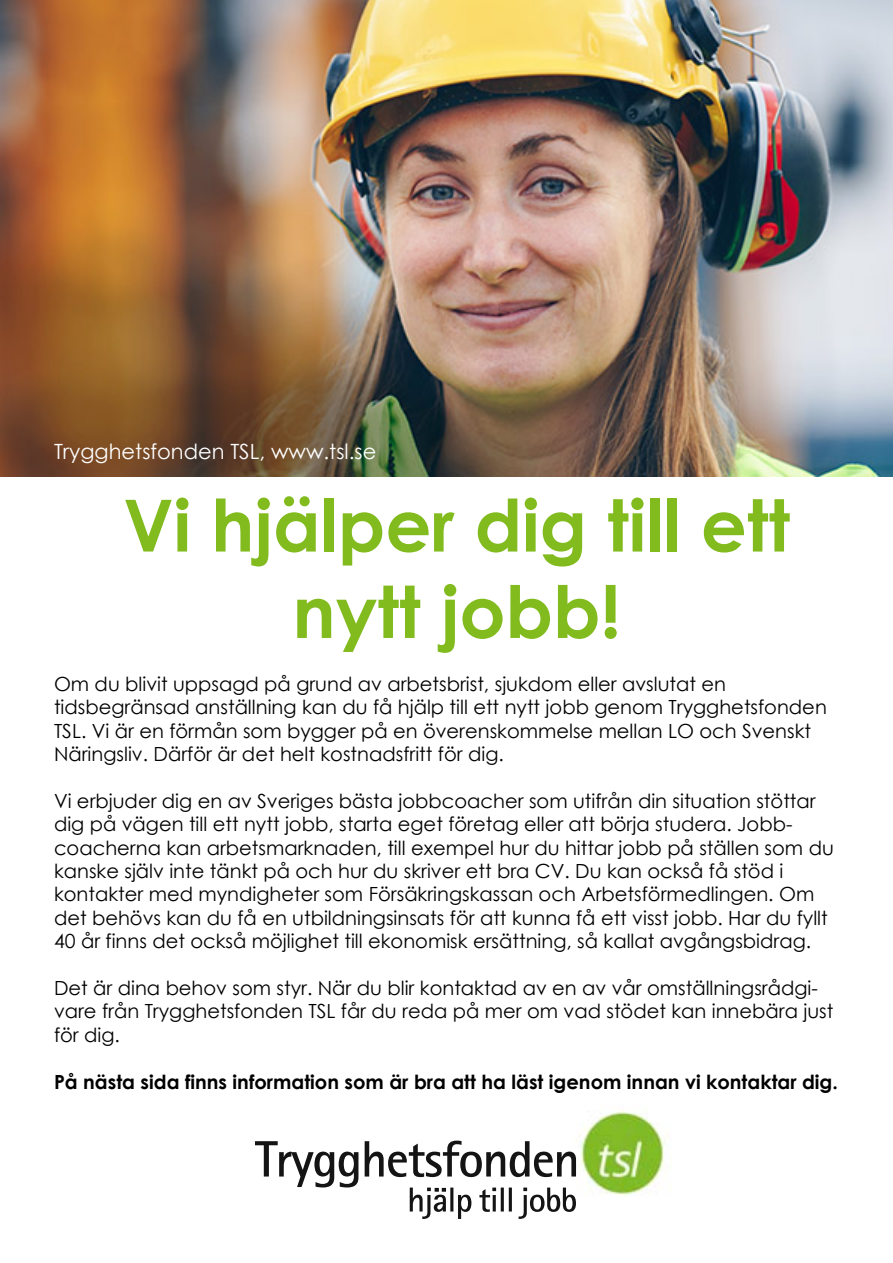
<style>
.page{position:relative;width:893px;height:1263px;background:#fff}
.page>*{position:absolute;margin:0;border:0;box-sizing:border-box;transform-origin:0 0}
.t1{font:700 72px/86.4px "Century Gothic";color:#81bb1d;text-align:center}
.t2{font:21px "Century Gothic";color:#fff}
.t3{font:19.5px/23.4px "Century Gothic";color:#000}
.t4{font:700 19.5px "Century Gothic";color:#000}
</style>
<div class="page">
<img style="left:0;top:0;width:893px;height:477px">
<img style="left:317px;top:1110px;width:351px;height:102px">
<img style="left:255px;top:1140px;width:321px;height:47px">
<img style="left:410px;top:1187px;width:166px;height:32px">
<p class="t2" style="left:54px;top:436px;width:324px">Trygghetsfonden TSL, www.tsl.se</p>
<h1 class="t1" style="left:123px;top:479px;width:668px">Vi hjälper dig till ett nytt jobb!</h1>
<p class="t3" style="left:54px;top:672px;width:774px">Om du blivit uppsagd på grund av arbetsbrist, sjukdom eller avslutat en tidsbegränsad anställning kan du få hjälp till ett nytt jobb genom Trygghetsfonden TSL. Vi är en förmån som bygger på en överenskommelse mellan LO och Svenskt Näringsliv. Därför är det helt kostnadsfritt för dig.</p>
<p class="t3" style="left:54px;top:789px;width:781px">Vi erbjuder dig en av Sveriges bästa jobbcoacher som utifrån din situation stöttar dig på vägen till ett nytt jobb, starta eget företag eller att börja studera. Jobb&shy;coacherna kan arbetsmarknaden, till exempel hur du hittar jobb på ställen som du kanske själv inte tänkt på och hur du skriver ett bra CV. Du kan också få stöd i kontakter med myndigheter som Försäkringskassan och Arbetsförmedlingen. Om det behövs kan du få en utbildningsinsats för att kunna få ett visst jobb. Har du fyllt 40 år finns det också möjlighet till ekonomisk ersättning, så kallat avgångsbidrag.</p>
<p class="t3" style="left:54px;top:976px;width:781px">Det är dina behov som styr. När du blir kontaktad av en av vår omställningsrådgi&shy;vare från Trygghetsfonden TSL får du reda på mer om vad stödet kan innebära just för dig.</p>
<p class="t4" style="left:54px;top:1067px;width:785px">På nästa sida finns information som är bra att ha läst igenom innan vi kontaktar dig.</p>
</div>
